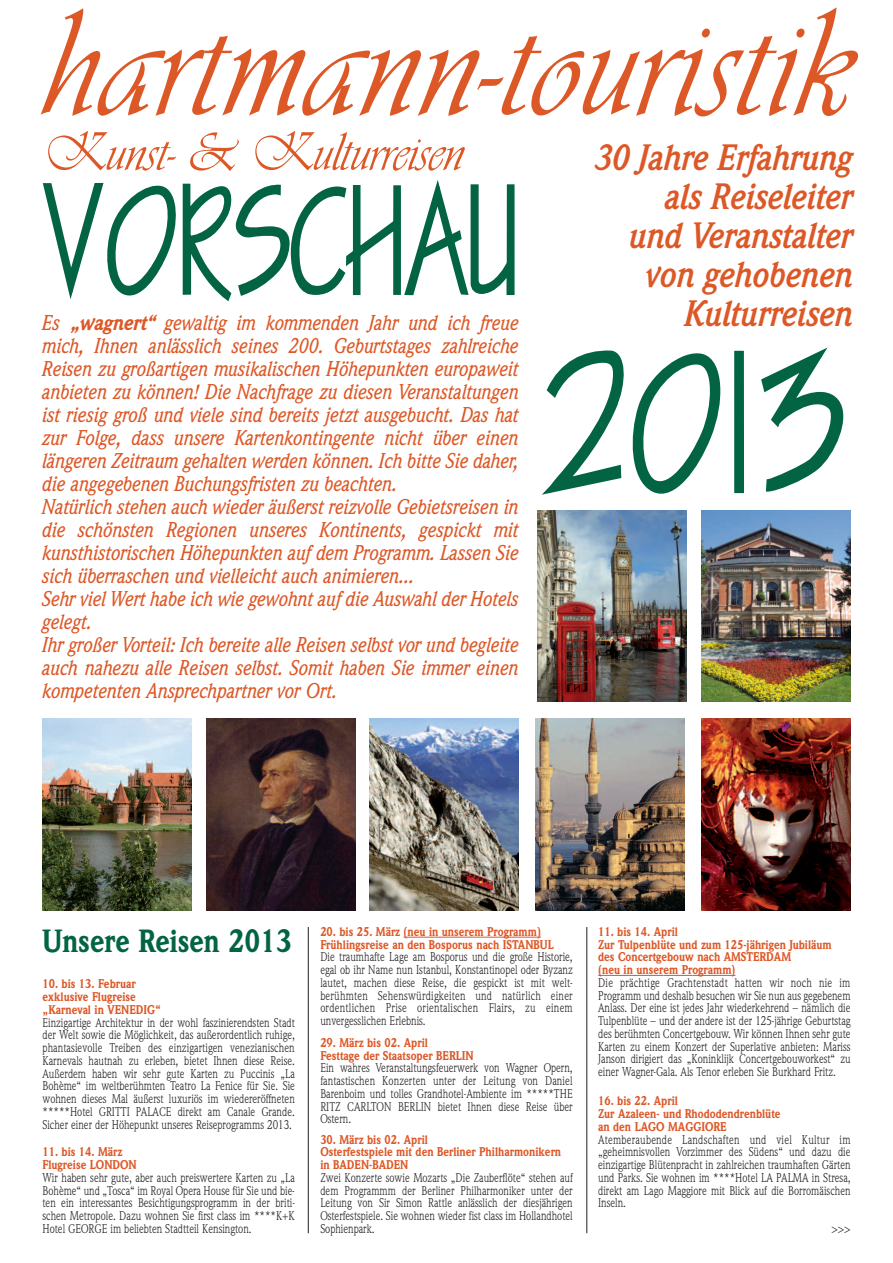
<style>
.page{position:relative;width:893px;height:1263px;background:#fff}
.page>*{position:absolute;margin:0;border:0;box-sizing:border-box;transform-origin:0 0}
.t1{font:700 172.5px "Blue Print";color:#026442;scale:.85 1}
.t2{font:160.5px "Vivaldi D";letter-spacing:.015em;color:#dd5827;scale:.9 1}
.t3{font:700 135px "Blue Print";letter-spacing:-.005em;color:#026442;scale:.85 1}
.t4{font:57px "Vivaldi D";color:#dd5827;scale:.9 1}
.t5{font:italic 700 36px/39px "Weidemann";color:#dd5827;text-align:right;scale:.85 1}
.t6{font:900 31.5px "Weidemann";color:#026442;scale:.85 1}
.t7{font:italic 500 21px/23px "Weidemann";color:#dd5827;scale:.85 1}
.t8{font:12.45px/12.8px "Weidemann";color:#231f20;text-align:justify;scale:.85 1}
.t9{font:900 12.45px/12.8px "Weidemann";color:#dd5827;scale:.85 1}
.s1{font-weight:900}
</style>
<div class="page">
<img style="left:43px;top:719px;width:148px;height:191px">
<img style="left:206px;top:719px;width:149px;height:191px">
<img style="left:370px;top:719px;width:149px;height:191px">
<img style="left:538px;top:510px;width:149px;height:192px">
<img style="left:702px;top:510px;width:148px;height:192px">
<img style="left:536px;top:719px;width:149px;height:191px">
<img style="left:702px;top:719px;width:148px;height:191px">
<hr style="left:404px;top:937px;width:65px;height:1px;background:#dd5827">
<svg style="left:469px;top:937px;width:29px;height:1px"></svg>
<hr style="left:498px;top:937px;width:43px;height:1px;background:#dd5827">
<hr style="left:598px;top:975px;width:65px;height:1px;background:#dd5827">
<svg style="left:663px;top:975px;width:29px;height:1px"></svg>
<hr style="left:692px;top:975px;width:43px;height:1px;background:#dd5827">
<hr style="left:308px;top:927px;width:1px;height:306px;background:#231f20">
<hr style="left:586px;top:927px;width:1px;height:306px;background:#231f20">
<h2 class="t2" style="left:43px;top:-34px;width:899px">hartmann-touristik</h2>
<h3 class="t4" style="left:43px;top:117px;width:469px">Kunst- &amp; Kulturreisen</h3>
<h3 class="t5" style="left:593px;top:142px;width:304px">30 Jahre Erfahrung als Reiseleiter<br>und Veranstalter von gehobenen<br>Kulturreisen</h3>
<h3 class="t3" style="left:44px;top:167px;width:562px">VORSCHAU</h3>
<p class="t7" style="left:43px;top:313px;width:562px">Es <span class="s1">„wagnert“</span> gewaltig im kommenden Jahr und ich freue mich, Ihnen anlässlich seines 200. Geburtstages zahlreiche Reisen zu großartigen musikalischen Höhepunkten europaweit anbieten zu können! Die Nachfrage zu diesen Veranstaltungen ist riesig groß und viele sind bereits jetzt ausgebucht. Das hat zur Folge, dass unsere Kartenkontingente nicht über einen längeren Zeitraum gehalten werden können. Ich bitte Sie daher, die angegebenen Buchungsfristen zu beachten.<br>Natürlich stehen auch wieder äußerst reizvolle Gebietsreisen in die schönsten Regionen unseres Kontinents, gespickt mit kunsthistorischen Höhepunkten auf dem Programm. Lassen Sie sich überraschen und vielleicht auch animieren...<br>Sehr viel Wert habe ich wie gewohnt auf die Auswahl der Hotels gelegt.<br>Ihr großer Vorteil: Ich bereite alle Reisen selbst vor und begleite auch nahezu alle Reisen selbst. Somit haben Sie immer einen kompetenten Ansprechpartner vor Ort.</p>
<h1 class="t1" style="left:544px;top:330px;width:359px">2013</h1>
<h3 class="t6" style="left:43px;top:929px;width:295px">Unsere Reisen 2013</h3>
<p class="t9" style="left:43px;top:979px;width:141px">10. bis 13. Februar exklusive Flugreise „Karneval in VENEDIG“</p>
<p class="t8" style="left:43px;top:1017px;width:298px">Einzigartige Architektur in der wohl faszinierendsten Stadt der Welt sowie die Möglichkeit, das außerordentlich ruhige, phantasievolle Treiben des einzigartigen venezianischen Karnevals hautnah zu erleben, bietet Ihnen diese Reise.<br>Außerdem haben wir sehr gute Karten zu Puccinis „La Bohème“ im weltberühmten Teatro La Fenice für Sie. Sie wohnen dieses Mal äußerst luxuriös im wiedereröffneten *****Hotel GRITTI PALACE direkt am Canale Grande.<br>Sicher einer der Höhepunkt unseres Reiseprogramms 2013.</p>
<p class="t9" style="left:43px;top:1147px;width:113px">11. bis 14. März<br>Flugreise LONDON</p>
<p class="t8" style="left:43px;top:1172px;width:298px">Wir haben sehr gute, aber auch preiswertere Karten zu „La Bohème“ und „Tosca“ im Royal Opera House für Sie und bie&shy;ten ein interessantes Besichtigungsprogramm in der briti&shy;schen Metropole. Dazu wohnen Sie first class im ****K+K Hotel GEORGE im beliebten Stadtteil Kensington.</p>
<p class="t9" style="left:320px;top:926px;width:276px">20. bis 25. März (neu in unserem Programm)<br>Frühlingsreise an den Bosporus nach ISTANBUL</p>
<p class="t8" style="left:320px;top:952px;width:299px">Die traumhafte Lage am Bosporus und die große Historie, egal ob ihr Name nun Istanbul, Konstantinopel oder Byzanz lautet, machen diese Reise, die gespickt ist mit welt&shy;berühmten Sehenswürdigkeiten und natürlich einer ordentlichen Prise orientalischen Flairs, zu einem unvergesslichen Erlebnis.</p>
<p class="t9" style="left:320px;top:1037px;width:182px">29. März bis 02. April<br>Festtage der Staatsoper BERLIN</p>
<p class="t8" style="left:320px;top:1063px;width:298px">Ein wahres Veranstaltungsfeuerwerk von Wagner Opern, fantastischen Konzerten unter der Leitung von Daniel Barenboim und tolles Grandhotel-Ambiente im *****THE RITZ CARLTON BERLIN bietet Ihnen diese Reise über Ostern.</p>
<p class="t9" style="left:320px;top:1134px;width:285px">30. März bis 02. April<br>Osterfestspiele mit den Berliner Philharmonikern in BADEN-BADEN</p>
<p class="t8" style="left:320px;top:1172px;width:298px">Zwei Konzerte sowie Mozarts „Die Zauberflöte“ stehen auf dem Programmm der Berliner Philharmoniker unter der Leitung von Sir Simon Rattle anlässlich der diesjährigen Osterfestspiele. Sie wohnen wieder fist class im Hollandhotel Sophienpark.</p>
<p class="t9" style="left:598px;top:926px;width:276px">11. bis 14. April<br>Zur Tulpenblüte und zum 125-jährigen Jubiläum des Concertgebouw nach AMSTERDAM<br>(neu in unserem Programm)</p>
<p class="t8" style="left:598px;top:977px;width:298px">Die prächtige Grachtenstadt hatten wir noch nie im Programm und deshalb besuchen wir Sie nun aus gegebenem Anlass. Der eine ist jedes Jahr wiederkehrend – nämlich die Tulpenblüte – und der andere ist der 125-jährige Geburtstag des berühmten Concertgebouw. Wir können Ihnen sehr gute Karten zu einem Konzert der Superlative anbieten: Mariss Janson dirigiert das „Koninklijk Concertgebouworkest“ zu einer Wagner-Gala. Als Tenor erleben Sie Burkhard Fritz.</p>
<p class="t9" style="left:598px;top:1096px;width:216px">16. bis 22. April<br>Zur Azaleen- und Rhododendrenblüte an den LAGO MAGGIORE</p>
<p class="t8" style="left:598px;top:1134px;width:298px">Atemberaubende Landschaften und viel Kultur im „geheimnisvollen Vorzimmer des Südens“ und dazu die einzigartige Blütenpracht in zahlreichen traumhaften Gärten und Parks. Sie wohnen im ****Hotel LA PALMA in Stresa, direkt am Lago Maggiore mit Blick auf die Borromäischen Inseln.</p>
<p class="t8" style="left:831px;top:1223px;width:24px">&gt;&gt;&gt;</p>
</div>
